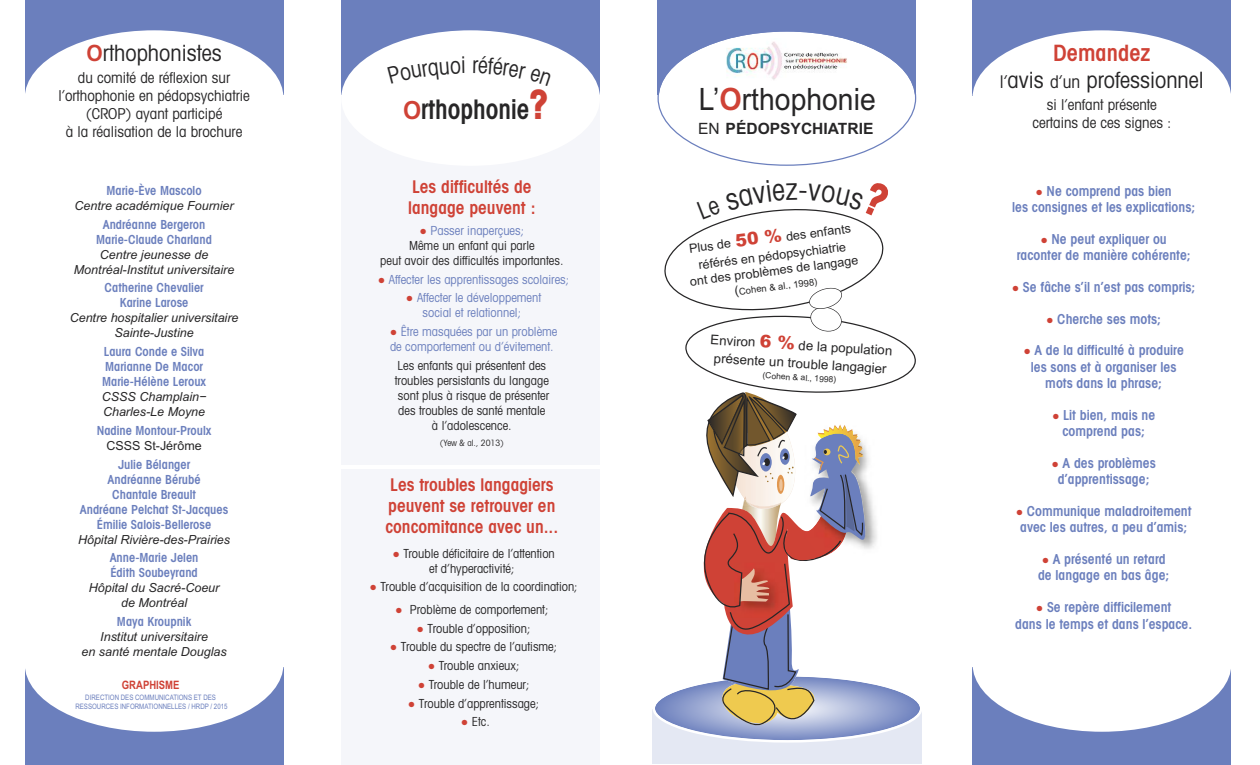
<style>
.page{position:relative;width:1260px;height:765px;background:#fff}
.page>*{position:absolute;margin:0;border:0;box-sizing:border-box;transform-origin:0 0}
.t1{font:30.75px "Arial";color:#272627;scale:.92 1}
.t2{font:600 condensed 27px "Avant Garde";color:#272627;scale:.94 1}
.t3{font:condensed 22.5px/27px "Avant Garde";color:#272627;text-align:center}
.t4{font:600 condensed 17.5px/21px "Avant Garde";color:#cf4236}
.t5{font:700 15.62px "Arial";color:#272627}
.t6{font:condensed 15px/18px "Avant Garde";color:#272627;text-align:center}
.t7{font:600 condensed 13.75px/16.6px "Avant Garde";color:#6b7fbd;text-align:center}
.t8{font:13.25px/18.4px "Arial";color:#272627;text-align:center}
.t9{font:12.62px/17.5px "Arial";color:#272627;text-align:center}
.t10{font:condensed 12.5px/15px "Avant Garde";color:#272627;text-align:center}
.t11{font:600 condensed 12.5px/15px "Avant Garde";color:#6b7fbd;text-align:center}
.t12{font:italic 12.5px/15px "Arial";color:#272627;text-align:center}
.t13{font:condensed 12.5px/15px "Avant Garde";color:#6b7fbd;text-align:center}
.t14{font:12.5px "Arial";color:#272627}
.t15{font:700 11.62px "Arial Narrow";color:#cf4236}
.t16{font:9.5px "Arial";color:#272627}
.t17{font:condensed 8.75px "Avant Garde";color:#272627}
.t18{font:8.5px "Arial";color:#272627}
.t19{font:7.5px/9px "Arial Narrow";color:#6b7fbd;text-align:center}
.s1{font-family:"Arial Rounded MT Bold";font-stretch:normal;color:#cf4236}
.s2{font-family:"Arial Rounded MT Bold";font-weight:400;font-stretch:normal;font-size:25px;color:#cf4236}
.s3{font-weight:700;font-size:40.5px;color:#cf4236}
.s4{font-family:"Arial";font-stretch:normal;color:#cf4236}
.s5{color:#6b7fbd}
.s6{font-family:"Arial Rounded MT Bold";color:#cf4236}
.s7{font-weight:400}
.s8{font-weight:900;font-size:17.5px;color:#cf4236}
.s9{font-size:12.62px}
.s10{font-weight:600;color:#cf4236}
.s11{font-size:17.5px}
.s12{font-family:"Arial";font-weight:400;font-stretch:normal;font-size:12.5px;color:#cf4236}
</style>
<div class="page">
<div style="left:25px;top:0;width:258px;height:94px;background:#6b7fbd"></div>
<div style="left:25px;top:30px;width:259px;height:136px;background:#fff;border-radius:50%"></div>
<div style="left:25px;top:668px;width:259px;height:97px;background:#6b7fbd"></div>
<div style="left:25px;top:596px;width:258px;height:136px;background:#fff;border-radius:50%"></div>
<div style="left:973px;top:668px;width:258px;height:97px;background:#6b7fbd"></div>
<div style="left:973px;top:596px;width:258px;height:136px;background:#fff;border-radius:50%"></div>
<div style="left:341px;top:469px;width:259px;height:296px;background:#f5f6fa"></div>
<div style="left:341px;top:11px;width:259px;height:454px;background:#f5f6fa"></div>
<div style="left:658px;top:0;width:258px;height:94px;background:#6b7fbd"></div>
<div style="left:652px;top:710px;width:270px;height:54px;background:#e4e8f3"></div>
<svg style="left:658px;top:31px;width:258px;height:135px"></svg>
<div style="left:973px;top:0;width:258px;height:95px;background:#6b7fbd"></div>
<div style="left:972px;top:30px;width:259px;height:136px;background:#fff;border-radius:50%"></div>
<div style="left:341px;top:0;width:259px;height:94px;background:#6b7fbd"></div>
<div style="left:341px;top:30px;width:259px;height:136px;background:#fff;border-radius:50%"></div>
<svg style="left:653px;top:209px;width:269px;height:534px"></svg>
<h3 class="t3" style="left:87px;top:42px;width:137px"><span class="s1">O</span>rthophonistes</h3>
<p class="t6" style="left:58px;top:70px;width:193px">du comité de réflexion sur l’orthophonie en pédopsychiatrie (CROP) ayant participé<br>à la réalisation de la brochure</p>
<p class="t11" style="left:107px;top:184px;width:97px">Marie-Ève Mascolo</p>
<p class="t12" style="left:75px;top:198px;width:161px">Centre académique Fournier</p>
<p class="t11" style="left:96px;top:218px;width:117px">Andréanne Bergeron<br>Marie-Claude Charland</p>
<p class="t12" style="left:74px;top:247px;width:162px">Centre jeunesse de<br>Montréal-Institut universitaire</p>
<p class="t11" style="left:105px;top:282px;width:101px">Catherine Chevalier<br>Karine Larose</p>
<p class="t12" style="left:70px;top:311px;width:170px">Centre hospitalier universitaire<br>Sainte-Justine</p>
<p class="t11" style="left:102px;top:345px;width:106px;text-align:left">Laura Conde e Silva<br>Marianne De Macor<br>Marie-Hélène Leroux</p>
<p class="t12" style="left:102px;top:389px;width:106px;text-align:left">CSSS Champlain−<br>Charles-Le Moyne</p>
<p class="t11" style="left:97px;top:424px;width:116px">Nadine Montour-Proulx</p>
<p class="t14" style="left:107px;top:438px;width:97px">CSSS St-Jérôme</p>
<p class="t11" style="left:80px;top:458px;width:150px">Julie Bélanger<br>Andréanne Bérubé<br>Chantale Breault<br>Andréane Pelchat St-Jacques<br>Émilie Salois-Bellerose</p>
<p class="t12" style="left:78px;top:532px;width:154px">Hôpital Rivière-des-Prairies</p>
<p class="t11" style="left:110px;top:552px;width:90px;text-align:left">Anne-Marie Jelen<br>Édith Soubeyrand</p>
<p class="t12" style="left:89px;top:581px;width:132px">Hôpital du Sacré-Coeur de Montréal</p>
<p class="t11" style="left:117px;top:615px;width:76px">Maya Kroupnik</p>
<p class="t12" style="left:82px;top:629px;width:147px">Institut universitaire<br>en santé mentale Douglas</p>
<p class="t15" style="left:122px;top:679px;width:59px">GRAPHISME</p>
<p class="t19" style="left:75px;top:693px;width:154px">DIRECTION DES COMMUNICATIONS ET DES<br>RESSOURCES INFORMATIONNELLES / HRDP / 2015</p>
<h2 class="t2" style="left:403px;top:99px;width:156px"><span class="s2">O</span>rthophonie<span class="s3">?</span></h2>
<h3 class="t4" style="left:408px;top:177px;width:129px">Les difficultés de langage peuvent :</h3>
<p class="t10" style="left:380px;top:224px;width:185px"><span class="s4">●</span> <span class="s5">Passer inaperçues;<br></span>Même un enfant qui parle<br>peut avoir des difficultés importantes.</p>
<p class="t13" style="left:378px;top:273px;width:193px"><span class="s4">●</span> Affecter les apprentissages scolaires;</p>
<p class="t13" style="left:406px;top:292px;width:137px"><span class="s4">●</span> Affecter le développement social et relationnel;</p>
<p class="t13" style="left:390px;top:325px;width:169px;text-align:left"><span class="s4">●</span> Être masquées par un problème de comportement ou d’évitement.</p>
<p class="t10" style="left:395px;top:359px;width:156px">Les enfants qui présentent des troubles persistants du langage sont plus à risque de présenter des troubles de santé mentale à l’adolescence.</p>
<p class="t17" style="left:440px;top:439px;width:65px">(Yew &amp; al., 2013)</p>
<h3 class="t4" style="left:385px;top:476px;width:174px">Les troubles langagiers peuvent se retrouver en concomitance avec un...</h3>
<p class="t10" style="left:392px;top:547px;width:164px"><span class="s4">●</span> Trouble déficitaire de l’attention et d’hyperactivité;</p>
<p class="t10" style="left:369px;top:581px;width:210px"><span class="s4">●</span> Trouble d’acquisition de la coordination;</p>
<p class="t10" style="left:395px;top:603px;width:155px"><span class="s4">●</span> Problème de comportement;</p>
<p class="t10" style="left:417px;top:622px;width:115px"><span class="s4">●</span> Trouble d’opposition;</p>
<p class="t10" style="left:390px;top:641px;width:169px"><span class="s4">●</span> Trouble du spectre de l’autisme;</p>
<p class="t10" style="left:428px;top:659px;width:93px"><span class="s4">●</span> Trouble anxieux;</p>
<p class="t10" style="left:418px;top:678px;width:113px"><span class="s4">●</span> Trouble de l’humeur;</p>
<p class="t10" style="left:408px;top:697px;width:133px"><span class="s4">●</span> Trouble d’apprentissage;</p>
<p class="t10" style="left:461px;top:716px;width:31px"><span class="s4">●</span> Etc.</p>
<h1 class="t1" style="left:699px;top:81px;width:194px">L’<span class="s6">O</span>rthophonie</h1>
<p class="t5" style="left:698px;top:120px;width:177px"><span class="s7">En</span> PÉDOPSYCHIATRIE</p>
<p class="t9" style="left:688px;top:239px;width:164px;rotate:-7deg">Plus de <span class="s8">50 %</span> des enfants référés enpédopsychiatrie</p>
<p class="t9" style="left:689px;top:272px;width:171px;rotate:-7deg">ont des problèmes de langage</p>
<p class="t16" style="left:734px;top:286px;width:85px;rotate:-7deg"><span class="s9">(</span>Cohen&amp; al., 1998)</p>
<p class="t8" style="left:711px;top:330px;width:186px;rotate:4deg">Environ <span class="s8">6 %</span> de la population présente untrouble langagier</p>
<p class="t18" style="left:763px;top:370px;width:75px;rotate:4deg">(Cohen&amp; al., 1998)</p>
<h3 class="t3" style="left:1000px;top:42px;width:206px"><span class="s10">Demandez<br></span><span class="s11">l’</span>avis <span class="s11">d’un</span> professionnel</h3>
<p class="t6" style="left:1032px;top:97px;width:141px">si l’enfant présente certains de ces signes :</p>
<p class="t7" style="left:1012px;top:184px;width:185px"><span class="s12">●</span> Ne comprend pas bien<br>les consignes et les explications;</p>
<p class="t7" style="left:1017px;top:232px;width:176px"><span class="s12">●</span> Ne peut expliquer ou raconter de manière cohérente;</p>
<p class="t7" style="left:1012px;top:280px;width:185px"><span class="s12">●</span> Se fâche s’il n’est pas compris;</p>
<p class="t7" style="left:1046px;top:312px;width:116px"><span class="s12">●</span> Cherche ses mots;</p>
<p class="t7" style="left:1023px;top:343px;width:162px"><span class="s12">●</span> A de la difficulté à produire les sons et à organiser les mots dans la phrase;</p>
<p class="t7" style="left:1052px;top:408px;width:105px"><span class="s12">●</span> Lit bien, mais ne comprend pas;</p>
<p class="t7" style="left:1052px;top:456px;width:106px"><span class="s12">●</span> A des problèmes d’apprentissage;</p>
<p class="t7" style="left:1016px;top:504px;width:177px"><span class="s12">●</span> Communique maladroitement avec les autres, a peu d’amis;</p>
<p class="t7" style="left:1038px;top:552px;width:133px;text-align:left"><span class="s12">●</span> A présenté un retard de langage en bas âge;</p>
<p class="t7" style="left:1015px;top:600px;width:179px"><span class="s12">●</span> Se repère difficilement<br>dans le temps et dans l’espace.</p>
</div>
